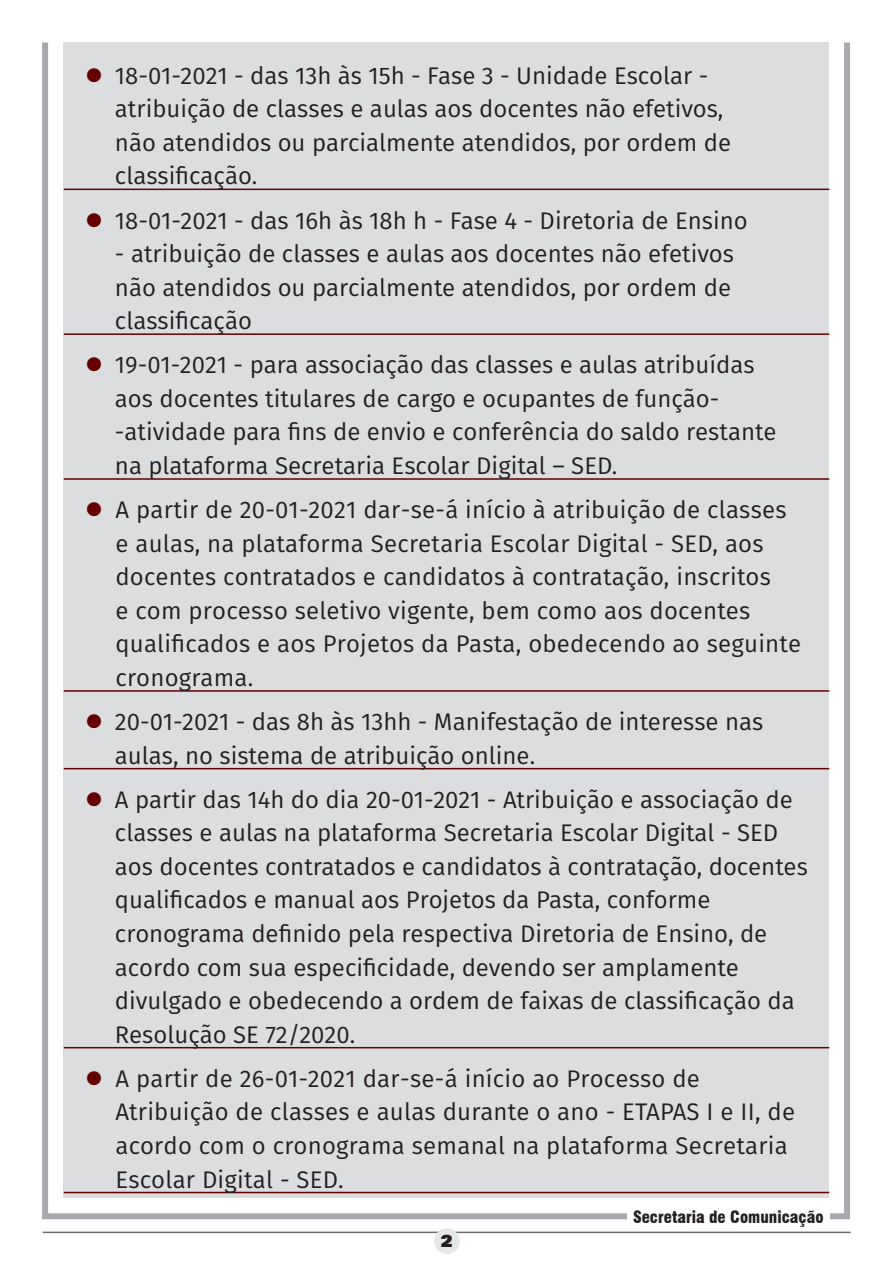
<style>
.page{position:relative;width:893px;height:1263px;background:#fff}
.page>*{position:absolute;margin:0;border:0;box-sizing:border-box;transform-origin:0 0}
.Corpo_do_texto{font:24px/33.6px "Fira Sans";color:#231f20}
.t1{font:700 18px "U001 DOT Ultr";color:#231f20}
.t2{font:900 condensed 16.5px "Swiss 721 BT";color:#231f20}
.s1{color:#600}
</style>
<div class="page">
<hr style="left:43px;top:1231px;width:808px;height:2px;background:#6c6d70">
<div style="left:434px;top:1228px;width:26px;height:26px;background:#e6e7e9;border-radius:50%"></div>
<div style="left:64px;top:43px;width:765px;height:1155px;background:#dcdddf"></div>
<div style="left:42px;top:40px;width:808px;height:1179px;border:6px solid #a8a9ad"></div>
<div style="left:627px;top:1209px;width:202px;height:16px;background:#fff"></div>
<hr style="left:64px;top:189px;width:765px;height:1px;background:#600">
<hr style="left:64px;top:333px;width:765px;height:2px;background:#600">
<hr style="left:64px;top:478px;width:765px;height:2px;background:#600">
<hr style="left:64px;top:690px;width:765px;height:2px;background:#600">
<hr style="left:64px;top:768px;width:765px;height:1px;background:#600">
<hr style="left:64px;top:1047px;width:765px;height:1px;background:#600">
<hr style="left:64px;top:1192px;width:765px;height:1px;background:#600">
<p class="Corpo_do_texto" style="left:115px;top:58px;width:618px;text-indent:-30px"><span class="s1">●</span> 18-01-2021 - das 13h às 15h - Fase 3 - Unidade Escolar - atribuição de classes e aulas aos docentes não efetivos, não atendidos ou parcialmente atendidos, por ordem de classificação.</p>
<p class="Corpo_do_texto" style="left:85px;top:203px;width:664px"><span class="s1">●</span> 18-01-2021 - das 16h às 18h h - Fase 4 - Diretoria de Ensino</p>
<p class="Corpo_do_texto" style="left:115px;top:236px;width:621px">- atribuição de classes e aulas aos docentes não efetivos não atendidos ou parcialmente atendidos, por ordem de classificação</p>
<p class="Corpo_do_texto" style="left:115px;top:348px;width:663px;text-indent:-30px"><span class="s1">●</span> 19-01-2021 - para associação das classes e aulas atribuídas aos docentes titulares de cargo e ocupantes de função--atividade para fins de envio e conferência do saldo restante na plataforma Secretaria Escolar Digital – SED.</p>
<p class="Corpo_do_texto" style="left:115px;top:492px;width:687px;text-indent:-30px"><span class="s1">●</span> A partir de 20-01-2021 dar-se-á início à atribuição de classes e aulas, na plataforma Secretaria Escolar Digital - SED, aos docentes contratados e candidatos à contratação, inscritos<br>e com processo seletivo vigente, bem como aos docentes qualificados e aos Projetos da Pasta, obedecendo ao seguinte cronograma.</p>
<p class="Corpo_do_texto" style="left:115px;top:704px;width:650px;text-indent:-30px"><span class="s1">●</span> 20-01-2021 - das 8h às 13hh - Manifestação de interesse nas aulas, no sistema de atribuição online.</p>
<p class="Corpo_do_texto" style="left:115px;top:782px;width:694px;text-indent:-30px"><span class="s1">●</span> A partir das 14h do dia 20-01-2021 - Atribuição e associação de classes e aulas na plataforma Secretaria Escolar Digital - SED aos docentes contratados e candidatos à contratação, docentes qualificados e manual aos Projetos da Pasta, conforme cronograma definido pela respectiva Diretoria de Ensino, de acordo com sua especificidade, devendo ser amplamente divulgado e obedecendo a ordem de faixas de classificação da Resolução SE 72/2020.</p>
<p class="Corpo_do_texto" style="left:115px;top:1061px;width:681px;text-indent:-30px"><span class="s1">●</span> A partir de 26-01-2021 dar-se-á início ao Processo de Atribuição de classes e aulas durante o ano - ETAPAS I e II, de acordo com o cronograma semanal na plataforma Secretaria Escolar Digital - SED.</p>
<p class="t1" style="left:441px;top:1230px;width:13px">2</p>
<p class="t2" style="left:633px;top:1207px;width:192px">Secretaria de Comunicação</p>
</div>
